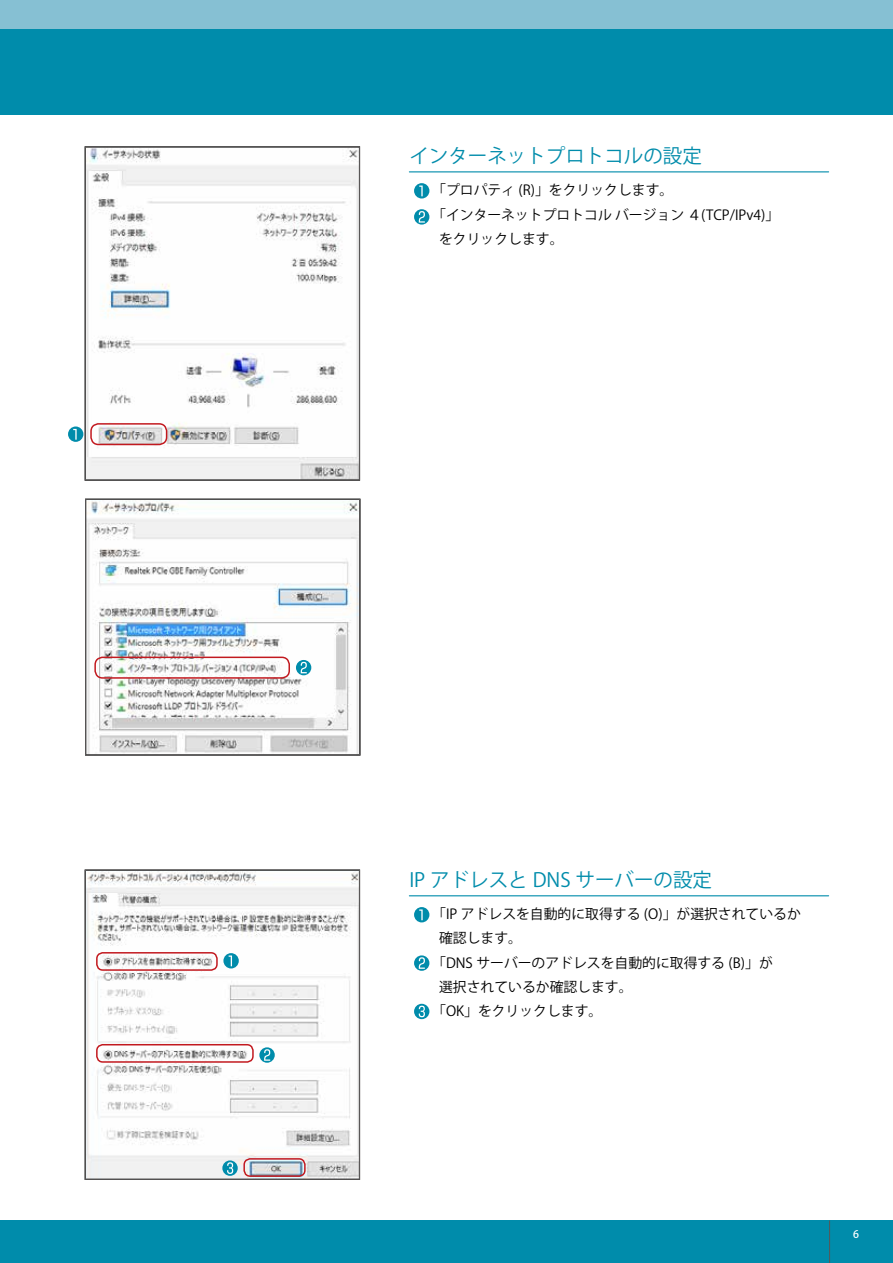
<style>
.page{position:relative;width:893px;height:1263px;background:#fff}
.page>*{position:absolute;margin:0;border:0;box-sizing:border-box;transform-origin:0 0}
.t1{font:19.5px "Koz Go Pr 6 N";color:#008cab}
.t2{font:13.8px "Koz Go Pr 6 N";color:#000}
.t3{font:500 10.5px "Koz Go Pro";color:#fff}
</style>
<div class="page">
<div style="left:0;top:0;width:893px;height:85px;background:#86c0d3"></div>
<div style="left:0;top:30px;width:893px;height:85px;background:#008cab"></div>
<div style="left:0;top:1220px;width:893px;height:43px;background:#008cab"></div>
<img style="left:87px;top:148px;width:271px;height:331px">
<div style="left:85px;top:146px;width:275px;height:335px;border:1px solid #595757"></div>
<img style="left:87px;top:501px;width:271px;height:252px">
<div style="left:85px;top:499px;width:275px;height:256px;border:1px solid #595757"></div>
<img style="left:87px;top:871px;width:271px;height:307px">
<div style="left:85px;top:869px;width:275px;height:311px;border:1px solid #595757"></div>
<hr style="left:409px;top:171px;width:420px;height:1px;background:#008cab">
<hr style="left:409px;top:895px;width:420px;height:1px;background:#008cab">
<div style="left:90px;top:423px;width:77px;height:22px;border:2px solid #c2191f;border-radius:8px"></div>
<div style="left:94px;top:657px;width:196px;height:22px;border:2px solid #c2191f;border-radius:8px"></div>
<div style="left:96px;top:952px;width:122px;height:19px;border:2px solid #c2191f;border-radius:6px"></div>
<div style="left:96px;top:1044px;width:158px;height:19px;border:2px solid #c2191f;border-radius:6px"></div>
<div style="left:243px;top:1158px;width:63px;height:19px;border:2px solid #c2191f;border-radius:6px"></div>
<div style="left:414px;top:183px;width:15px;height:15px;background:#008cab;border-radius:50%"></div>
<svg style="left:419px;top:186px;width:4px;height:10px"></svg>
<svg style="left:68px;top:426px;width:15px;height:16px"></svg>
<svg style="left:73px;top:429px;width:4px;height:11px"></svg>
<div style="left:414px;top:907px;width:15px;height:15px;background:#008cab;border-radius:50%"></div>
<svg style="left:419px;top:909px;width:4px;height:11px"></svg>
<div style="left:223px;top:953px;width:16px;height:15px;background:#008cab;border-radius:50%"></div>
<svg style="left:229px;top:955px;width:3px;height:11px"></svg>
<svg style="left:414px;top:209px;width:15px;height:16px"></svg>
<svg style="left:419px;top:211px;width:6px;height:12px"></svg>
<svg style="left:414px;top:955px;width:15px;height:16px"></svg>
<svg style="left:419px;top:957px;width:6px;height:12px"></svg>
<svg style="left:259px;top:1047px;width:16px;height:16px"></svg>
<svg style="left:264px;top:1049px;width:6px;height:12px"></svg>
<svg style="left:296px;top:660px;width:15px;height:15px"></svg>
<svg style="left:301px;top:662px;width:6px;height:11px"></svg>
<svg style="left:414px;top:1004px;width:15px;height:15px"></svg>
<svg style="left:419px;top:1006px;width:6px;height:11px"></svg>
<svg style="left:222px;top:1160px;width:16px;height:16px"></svg>
<svg style="left:227px;top:1162px;width:6px;height:12px"></svg>
<hr style="left:829px;top:1220px;width:1px;height:43px;background:#595757">
<h1 class="t1" style="left:409px;top:145px;width:294px">インターネットプロトコルの設定</h1>
<p class="t2" style="left:432px;top:182px;width:243px">「プロパティ (R)」をクリックします。</p>
<p class="t2" style="left:432px;top:207px;width:349px">「インターネットプロトコル バージョン ４(TCP/IPv4)」</p>
<p class="t2" style="left:439px;top:231px;width:126px">をクリックします。</p>
<h1 class="t1" style="left:409px;top:868px;width:304px">IP アドレスと DNS サーバーの設定</h1>
<p class="t2" style="left:432px;top:906px;width:370px">「IP アドレスを自動的に取得する (O)」が選択されているか</p>
<p class="t2" style="left:439px;top:930px;width:84px">確認します。</p>
<p class="t2" style="left:432px;top:955px;width:342px">「DNS サーバーのアドレスを自動的に取得する (B)」が</p>
<p class="t2" style="left:439px;top:979px;width:195px">選択されているか確認します。</p>
<p class="t2" style="left:432px;top:1003px;width:185px">「OK」をクリックします。　</p>
<p class="t3" style="left:853px;top:1227px;width:7px">6</p>
</div>
